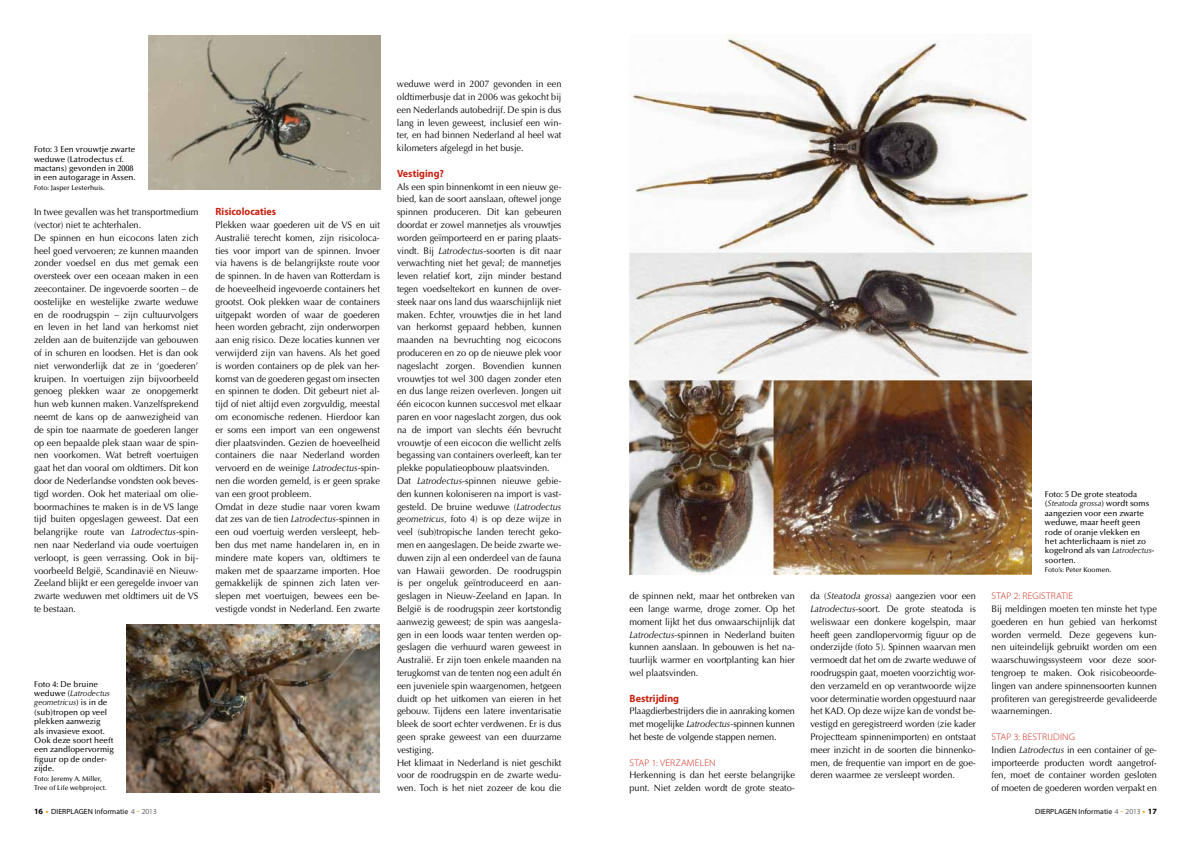
<style>
.page{position:relative;width:1191px;height:842px;background:#fff}
.page>*{position:absolute;margin:0;border:0;box-sizing:border-box;transform-origin:0 0}
.t1{font:700 10.5px "Myriad Pro";color:#ca2111;scale:.96 1}
.t2{font:9.5px/12.8px "Optima LT Std";color:#000;text-align:justify;scale:.96 1}
.t3{font:300 semi-expanded 9.5px "Myriad Pro";letter-spacing:.02em;color:#ca2111;scale:.96 1}
.t4{font:500 8.4px/9.4px "Optima LT Std";color:#000;scale:.96 1}
.t5{font:semi-expanded 7.5px "Myriad Pro";color:#000;scale:.95 1}
.t6{font:500 7px/9.4px "Optima LT Std";color:#000;scale:.96 1}
.s1{font-style:italic}
.s2{font-weight:400;font-style:italic}
.s3{font-weight:700;font-size:8px}
.s4{font-weight:300;font-size:12px;color:#f59700}
.s5{font-weight:300}
</style>
<div class="page">
<img style="left:127px;top:625px;width:253px;height:167px">
<img style="left:629px;top:34px;width:402px;height:540px">
<img style="left:149px;top:35px;width:231px;height:155px">
<p class="t4" style="left:34px;top:145px;width:107px">Foto: 3 Een vrouwtje zwarte weduwe (Latrodectus cf. mactans) gevonden in 2008 in een autogarage in Assen.</p>
<p class="t6" style="left:34px;top:183px;width:75px">Foto: Jasper Lesterhuis.</p>
<p class="t2" style="left:34px;top:206px;width:173px;text-align:left">In twee gevallen was het transportmedium (vector) niet te achterhalen.<br>De spinnen en hun eicocons laten zich heel goed vervoeren; ze kunnen maanden zonder voedsel en dus met gemak een oversteek over een oceaan maken in een zeecontainer. De ingevoerde soorten – de oostelijke en westelijke zwarte weduwe en de roodrugspin – zijn cultuurvolgers en leven in het land van herkomst niet zelden aan de buitenzijde van gebouwen of in schuren en loodsen. Het is dan ook niet verwonderlijk dat ze in ‘goederen’ kruipen. In voertuigen zijn bijvoorbeeld genoeg plekken waar ze onopgemerkt hun web kunnen maken. Vanzelfsprekend neemt de kans op de aanwezigheid van de spin toe naarmate de goederen langer op een bepaalde plek staan waar de spin&shy;nen voorkomen. Wat betreft voertuigen gaat het dan vooral om oldtimers. Dit kon door de Nederlandse vondsten ook beves&shy;tigd worden. Ook het materiaal om olie&shy;boormachines te maken is in de VS lange tijd buiten opgeslagen geweest. Dat een belangrijke route van <span class="s1">Latrodectus</span>-spin&shy;nen naar Nederland via oude voertuigen verloopt, is geen verrassing. Ook in bij&shy;voorbeeld België, Scandinavië en Nieuw-Zeeland blijkt er een geregelde invoer van zwarte weduwen met oldtimers uit de VS te bestaan.</p>
<p class="t1" style="left:215px;top:206px;width:65px">Risicolocaties</p>
<p class="t2" style="left:215px;top:219px;width:173px;text-align:left">Plekken waar goederen uit de VS en uit Australië terecht komen, zijn risicoloca&shy;ties voor import van de spinnen. Invoer via havens is de belangrijkste route voor de spinnen. In de haven van Rotterdam is de hoeveelheid ingevoerde containers het grootst. Ook plekken waar de containers uitgepakt worden of waar de goederen heen worden gebracht, zijn onderworpen aan enig risico. Deze locaties kunnen ver verwijderd zijn van havens. Als het goed is worden containers op de plek van her&shy;komst van de goederen gegast om insecten en spinnen te doden. Dit gebeurt niet al&shy;tijd of niet altijd even zorgvuldig, meestal om economische redenen. Hierdoor kan er soms een import van een ongewenst dier plaatsvinden. Gezien de hoeveelheid containers die naar Nederland worden vervoerd en de weinige <span class="s1">Latrodectus</span>-spin&shy;nen die worden gemeld, is er geen sprake van een groot probleem.<br>Omdat in deze studie naar voren kwam dat zes van de tien <span class="s1">Latrodectus</span>-spinnen in een oud voertuig werden versleept, heb&shy;ben dus met name handelaren in, en in mindere mate kopers van, oldtimers te maken met de spaarzame importen. Hoe gemakkelijk de spinnen zich laten ver&shy;slepen met voertuigen, bewees een be&shy;vestigde vondst in Nederland. Een zwarte</p>
<p class="t4" style="left:34px;top:679px;width:84px">Foto 4: De bruine weduwe (<span class="s2">Latrodectus geometricus</span>) is in de (sub)tropen op veel plekken aanwezig<br>als invasieve exoot.<br>Ook deze soort heeft een zandlopervormig figuur op de onder&shy;zijde.</p>
<p class="t6" style="left:34px;top:774px;width:77px">Foto: Jeremy A. Miller,<br>Tree of Life webproject.</p>
<p class="t2" style="left:397px;top:78px;width:173px">weduwe werd in 2007 gevonden in een oldtimerbusje dat in 2006 was gekocht bij een Nederlands autobedrijf. De spin is dus lang in leven geweest, inclusief een win&shy;ter, en had binnen Nederland al heel wat kilometers afgelegd in het busje.</p>
<p class="t1" style="left:397px;top:167px;width:51px">Vestiging?</p>
<p class="t2" style="left:397px;top:180px;width:173px;text-align:left">Als een spin binnenkomt in een nieuw ge&shy;bied, kan de soort aanslaan, oftewel jonge spinnen produceren. Dit kan gebeuren doordat er zowel mannetjes als vrouwtjes worden geïmporteerd en er paring plaats&shy;vindt. Bij <span class="s1">Latrodectus</span>-soorten is dit naar verwachting niet het geval; de mannetjes leven relatief kort, zijn minder bestand tegen voedseltekort en kunnen de over&shy;steek naar ons land dus waarschijnlijk niet maken. Echter, vrouwtjes die in het land van herkomst gepaard hebben, kunnen maanden na bevruchting nog eicocons produceren en zo op de nieuwe plek voor nageslacht zorgen. Bovendien kunnen vrouwtjes tot wel 300 dagen zonder eten en dus lange reizen overleven. Jongen uit één eicocon kunnen succesvol met elkaar paren en voor nageslacht zorgen, dus ook na de import van slechts één bevrucht vrouwtje of een eicocon die wellicht zelfs begassing van containers overleeft, kan ter plekke populatieopbouw plaatsvinden.<br>Dat <span class="s1">Latrodectus</span>-spinnen nieuwe gebie&shy;den kunnen koloniseren na import is vast&shy;gesteld. De bruine weduwe (<span class="s1">Latrodectus geometricus</span>, foto 4) is op deze wijze in veel (sub)tropische landen terecht geko&shy;men en aangeslagen. De beide zwarte we&shy;duwen zijn al een onderdeel van de fauna van Hawaii geworden. De roodrugspin is per ongeluk geïntroduceerd en aan&shy;geslagen in Nieuw-Zeeland en Japan. In België is de roodrugspin zeer kortstondig aanwezig geweest; de spin was aangesla&shy;gen in een loods waar tenten werden op&shy;geslagen die verhuurd waren geweest in Australië. Er zijn toen enkele maanden na terugkomst van de tenten nog een adult én een juveniele spin waargenomen, hetgeen duidt op het uitkomen van eieren in het gebouw. Tijdens een latere inventarisatie bleek de soort echter verdwenen. Er is dus geen sprake geweest van een duurzame vestiging.<br>Het klimaat in Nederland is niet geschikt voor de roodrugspin en de zwarte wedu&shy;wen. Toch is het niet zozeer de kou die</p>
<p class="t2" style="left:629px;top:590px;width:174px">de spinnen nekt, maar het ontbreken van een lange warme, droge zomer. Op het moment lijkt het dus onwaarschijnlijk dat <span class="s1">Latrodectus</span>-spinnen in Nederland buiten kunnen aanslaan. In gebouwen is het na&shy;tuurlijk warmer en voortplanting kan hier wel plaatsvinden.</p>
<p class="t1" style="left:629px;top:692px;width:53px">Bestrijding</p>
<p class="t2" style="left:629px;top:705px;width:174px">Plaagdierbestrijders die in aanraking komen met mogelijke <span class="s1">Latrodectus</span>-spinnen kunnen het beste de volgende stappen nemen.</p>
<p class="t3" style="left:629px;top:757px;width:84px">STAP 1: VERZAMELEN</p>
<p class="t2" style="left:629px;top:769px;width:174px">Herkenning is dan het eerste belangrijke punt. Niet zelden wordt de grote steato-</p>
<p class="t4" style="left:1045px;top:490px;width:116px">Foto: 5 De grote steatoda (<span class="s2">Steatoda grossa</span>) wordt soms aangezien voor een zwarte weduwe, maar heeft geen rode of oranje vlekken en<br>het achterlichaam is niet zo kogelrond als van <span class="s2">Latrodectus&shy;</span>soorten.</p>
<p class="t6" style="left:1045px;top:565px;width:70px">Foto’s: Peter Koomen.</p>
<p class="t2" style="left:810px;top:590px;width:174px">da (<span class="s1">Steatoda grossa</span>) aangezien voor een <span class="s1">Latrodectus</span>-soort. De grote steatoda is weliswaar een donkere kogelspin, maar heeft geen zandlopervormig figuur op de onderzijde (foto 5). Spinnen waarvan men vermoedt dat het om de zwarte weduwe of roodrugspin gaat, moeten voorzichtig wor&shy;den verzameld en op verantwoorde wijze voor determinatie worden opgestuurd naar het KAD. Op deze wijze kan de vondst be&shy;vestigd en geregistreerd worden (zie kader Projectteam spinnenimporten) en ontstaat meer inzicht in de soorten die binnenko&shy;men, de frequentie van import en de goe&shy;deren waarmee ze versleept worden.</p>
<p class="t3" style="left:991px;top:591px;width:38px">STAP 2: REGIS</p>
<p class="t3" style="left:1046px;top:591px;width:26px">TRATIE</p>
<p class="t2" style="left:991px;top:602px;width:174px">Bij meldingen moeten ten minste het type goederen en hun gebied van herkomst worden vermeld. Deze gegevens kun&shy;nen uiteindelijk gebruikt worden om een waarschuwingssysteem voor deze soor&shy;tengroep te maken. Ook risicobeoorde&shy;lingen van andere spinnensoorten kunnen profiteren van geregistreerde gevalideerde waarnemingen.</p>
<p class="t3" style="left:991px;top:731px;width:64px">STAP 3: BESTRIJDING</p>
<p class="t2" style="left:991px;top:743px;width:174px">Indien <span class="s1">Latrodectus</span> in een container of ge&shy;ï mporteerde producten wordt aangetrof&shy;fen, moet de container worden gesloten of moeten de goederen worden verpakt en</p>
<p class="t5" style="left:34px;top:807px;width:131px"><span class="s3">16</span> <span class="s4">•</span> DIERPLAGEN Informatie <span class="s5">4</span> <span class="s4">-</span> <span class="s5">2013</span></p>
<p class="t5" style="left:1035px;top:807px;width:130px">DIERPLAGEN Informatie <span class="s5">4</span> <span class="s4">-</span> <span class="s5">2013</span> <span class="s4">•</span> <span class="s3">17</span></p>
</div>
